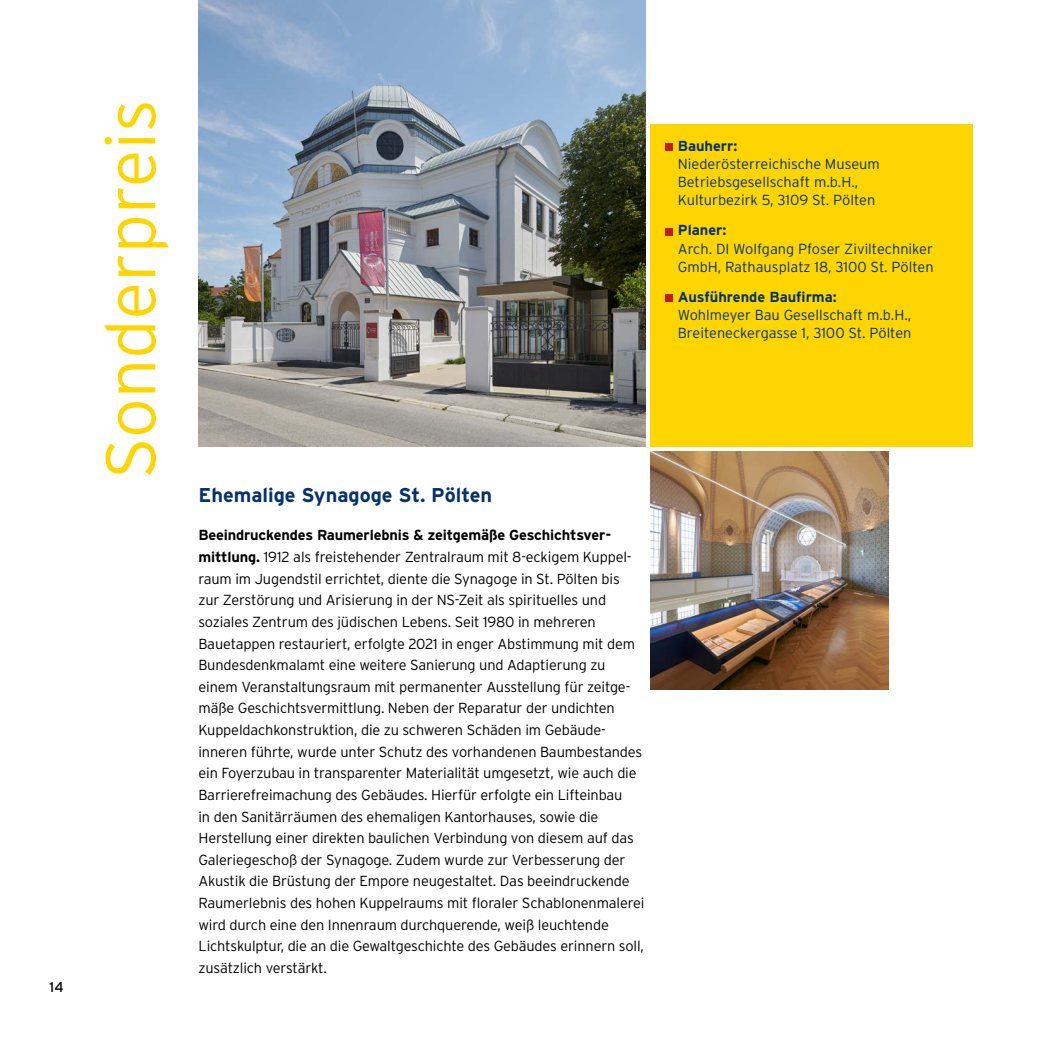
<style>
.page{position:relative;width:1042px;height:1042px;background:#fff}
.page>*{position:absolute;margin:0;border:0;box-sizing:border-box;transform-origin:0 0}
.t1{font:300 70px "Interstate";color:#ffd500}
.t2{font:700 19.95px "Interstate";color:#03326c}
.t3{font:300 14.53px/21.7px "Interstate";letter-spacing:-.01em;color:#000}
.t4{font:300 14.53px/18.2px "Interstate";color:#03326c}
.t5{font:700 14.53px "Interstate";color:#03326c}
.t6{font:14px "Interstate";color:#000}
.s1{font-weight:700}
</style>
<div class="page">
<div style="left:650px;top:124px;width:322px;height:322px;background:#ffd500"></div>
<img style="left:198px;top:0;width:447px;height:446px">
<img style="left:650px;top:451px;width:238px;height:239px">
<div style="left:665px;top:143px;width:7px;height:8px;background:#c51a1b"></div>
<div style="left:665px;top:228px;width:7px;height:7px;background:#c51a1b"></div>
<div style="left:665px;top:295px;width:7px;height:7px;background:#c51a1b"></div>
<p class="t6" style="left:50px;top:979px;width:16px">14</p>
<h1 class="t1" style="left:91px;top:479px;width:381px;rotate:-90deg">Sonderpreis</h1>
<h2 class="t2" style="left:198px;top:484px;width:295px">Ehemalige Synagoge St. Pölten</h2>
<p class="t3" style="left:198px;top:524px;width:448px"><span class="s1">Beeindruckendes Raumerlebnis &amp; zeitgemäße Geschichtsver&shy;mittlung.</span> 1912 als freistehender Zentralraum mit 8-eckigem Kuppel&shy;raum im Jugendstil errichtet, diente die Synagoge in St. Pölten bis<br>zur Zerstörung und Arisierung in der NS-Zeit als spirituelles und soziales Zentrum des jüdischen Lebens. Seit 1980 in mehreren Bauetappen restauriert, erfolgte 2021 in enger Abstimmung mit dem Bundesdenkmalamt eine weitere Sanierung und Adaptierung zu einem Veranstaltungsraum mit permanenter Ausstellung für zeitge&shy;mäße Geschichtsvermittlung. Neben der Reparatur der undichten Kuppeldachkonstruktion, die zu schweren Schäden im Gebäude&shy;inneren führte, wurde unter Schutz des vorhandenen Baumbestandes ein Foyerzubau in transparenter Materialität umgesetzt, wie auch die Barrierefreimachung des Gebäudes. Hierfür erfolgte ein Lifteinbau<br>in den Sanitärräumen des ehemaligen Kantorhauses, sowie die Herstellung einer direkten baulichen Verbindung von diesem auf das Galeriegeschoß der Synagoge. Zudem wurde zur Verbesserung der Akustik die Brüstung der Empore neugestaltet. Das beeindruckende Raumerlebnis des hohen Kuppelraums mit floraler Schablonenmalerei wird durch eine den Innenraum durchquerende, weiß leuchtende Lichtskulptur, die an die Gewaltgeschichte des Gebäudes erinnern soll, zusätzlich verstärkt.</p>
<p class="t5" style="left:678px;top:137px;width:61px">Bauherr:</p>
<p class="t4" style="left:678px;top:154px;width:203px">Niederösterreichische Museum<br>Betriebsgesellschaft m.b.H.,<br>Kulturbezirk 5, 3109 St. Pölten</p>
<p class="t5" style="left:678px;top:222px;width:50px">Planer:</p>
<p class="t4" style="left:678px;top:239px;width:257px">Arch. DI Wolfgang Pfoser Ziviltechniker<br>GmbH, Rathausplatz 18, 3100 St. Pölten</p>
<p class="t5" style="left:678px;top:289px;width:160px">Ausführende Baufirma:</p>
<p class="t4" style="left:678px;top:306px;width:235px">Wohlmeyer Bau Gesellschaft m.b.H.,<br>Breiteneckergasse 1, 3100 St. Pölten</p>
</div>
